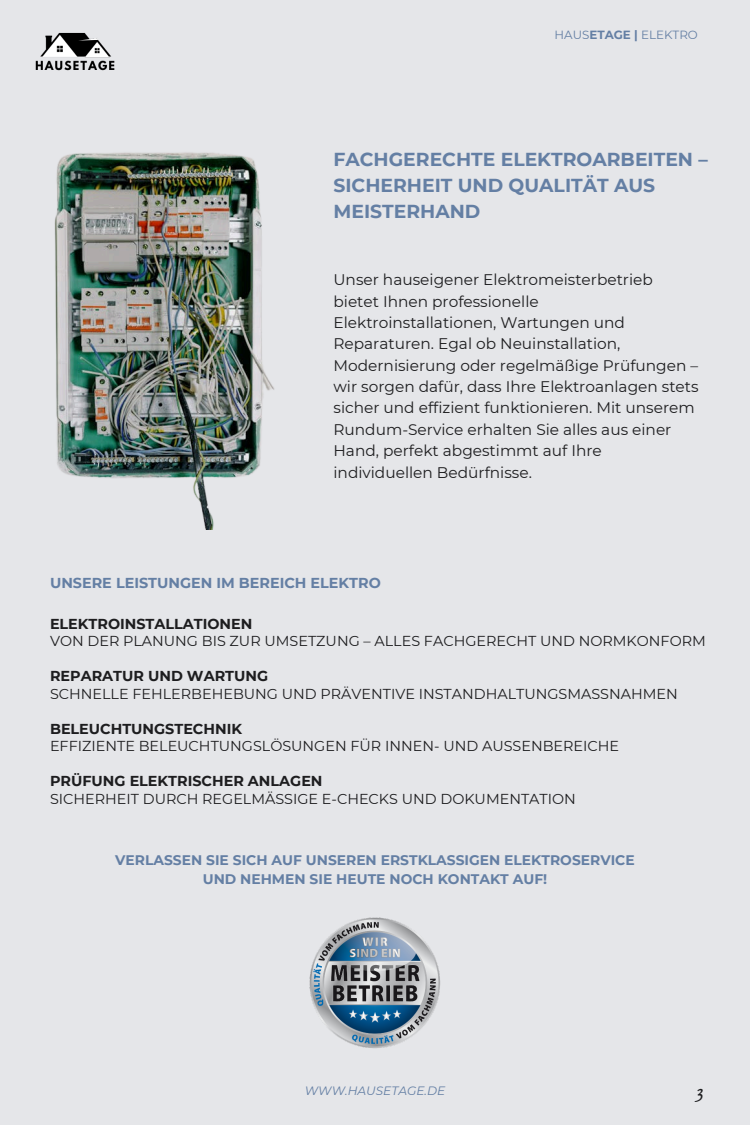
<style>
.page{position:relative;width:750px;height:1125px;background:#e5e6e9}
.page>*{position:absolute;margin:0;border:0;box-sizing:border-box;transform-origin:0 0}
.t1{font:700 18.77px/26.2px "Montserrat";color:#647fa4}
.t2{font:italic 18.32px "Rosario";color:#1d1d1f}
.t3{font:15.35px/21.4px "Montserrat";color:#1d1d1f}
.t4{font:14.38px "Montserrat";color:#1d1d1f}
.t5{font:700 14.38px "Montserrat";color:#1d1d1f}
.t6{font:700 14.38px "Montserrat";color:#647fa4}
.t7{font:700 13.88px/19.3px "Montserrat";color:#647fa4;text-align:center}
.t8{font:italic 12.12px "Montserrat";color:#647fa4}
.t9{font:11.88px "Montserrat";color:#647fa4}
.s1{font-weight:700}
</style>
<div class="page">
<img style="left:35px;top:32px;width:80px;height:39px">
<img style="left:54px;top:152px;width:221px;height:377px">
<img style="left:309px;top:917px;width:131px;height:131px">
<h1 class="t9" style="left:555px;top:27px;width:145px">HAUS<span class="s1">ETAGE |</span> ELEKTRO</h1>
<p class="t1" style="left:333px;top:146px;width:376px">FACHGERECHTE ELEKTROARBEITEN –<br>SICHERHEIT UND QUALITÄT AUS<br>MEISTERHAND</p>
<p class="t3" style="left:333px;top:269px;width:367px">Unser hauseigener Elektromeisterbetrieb bietet Ihnen professionelle Elektroinstallationen, Wartungen und Reparaturen. Egal ob Neuinstallation, Modernisierung oder regelmäßige Prüfungen – wir sorgen dafür, dass Ihre Elektroanlagen stets sicher und effizient funktionieren. Mit unserem Rundum-Service erhalten Sie alles aus einer Hand, perfekt abgestimmt auf Ihre individuellen Bedürfnisse.</p>
<p class="t6" style="left:50px;top:574px;width:332px">UNSERE LEISTUNGEN IM BEREICH ELEKTRO</p>
<h1 class="t5" style="left:50px;top:615px;width:204px">ELEKTROINSTALLATIONEN</h1>
<h2 class="t4" style="left:50px;top:632px;width:657px">VON DER PLANUNG BIS ZUR UMSETZUNG – ALLES FACHGERECHT UND NORMKONFORM</h2>
<h2 class="t5" style="left:50px;top:667px;width:220px">REPARATUR UND WARTUNG</h2>
<h3 class="t4" style="left:50px;top:685px;width:629px">SCHNELLE FEHLERBEHEBUNG UND PRÄVENTIVE INSTANDHALTUNGSMASSNAHMEN</h3>
<h2 class="t5" style="left:50px;top:720px;width:194px">BELEUCHTUNGSTECHNIK</h2>
<h3 class="t4" style="left:50px;top:737px;width:571px">EFFIZIENTE BELEUCHTUNGSLÖSUNGEN FÜR INNEN- UND AUSSENBEREICHE</h3>
<h2 class="t5" style="left:50px;top:772px;width:274px">PRÜFUNG ELEKTRISCHER ANLAGEN</h2>
<h3 class="t4" style="left:50px;top:790px;width:527px">SICHERHEIT DURCH REGELMÄSSIGE E-CHECKS UND DOKUMENTATION</h3>
<h3 class="t7" style="left:115px;top:850px;width:521px">VERLASSEN SIE SICH AUF UNSEREN ERSTKLASSIGEN ELEKTROSERVICE<br>UND NEHMEN SIE HEUTE NOCH KONTAKT AUF!</h3>
<p class="t8" style="left:305px;top:1083px;width:142px">WWW.HAUSETAGE.DE</p>
<h2 class="t2" style="left:697px;top:1080px;width:8px">3</h2>
</div>
